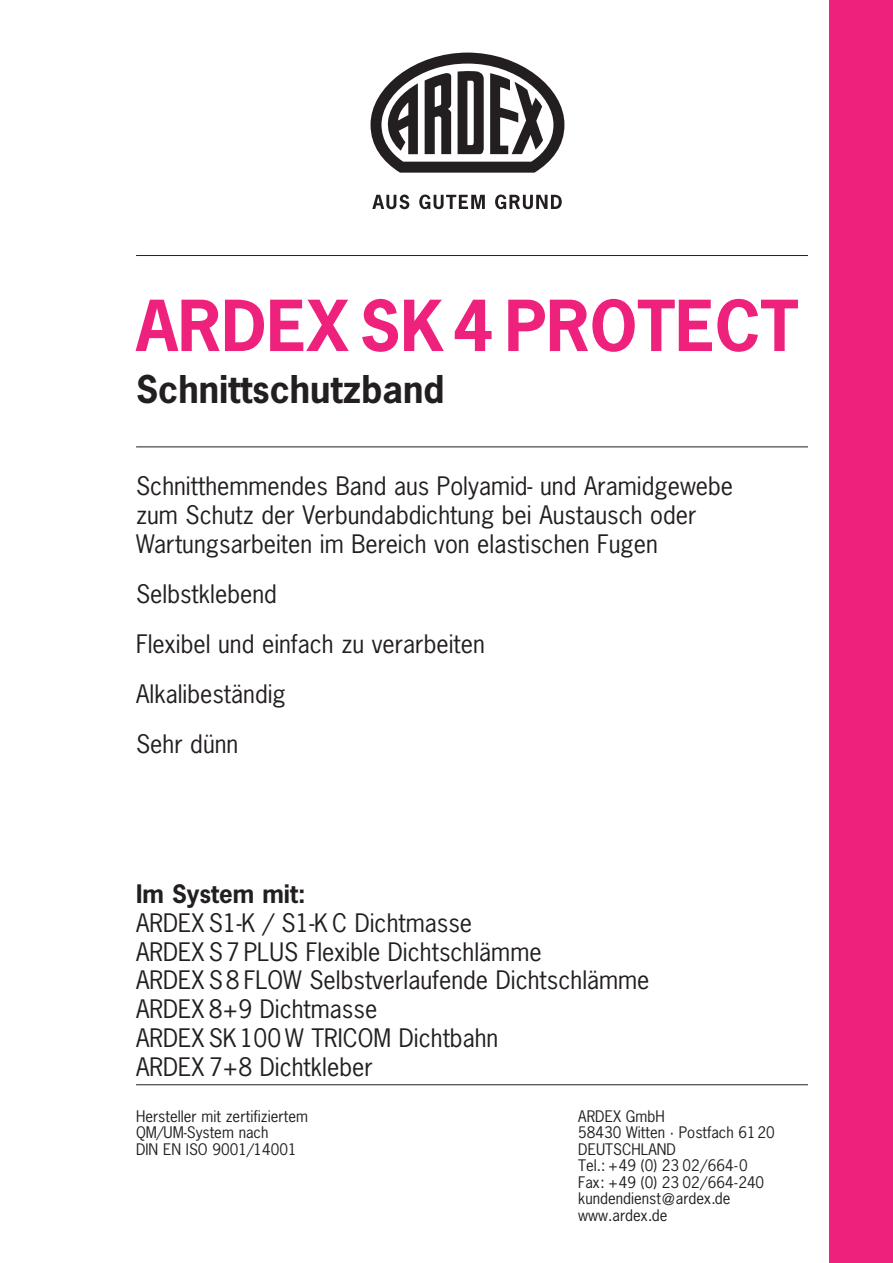
<style>
.page{position:relative;width:893px;height:1263px;background:#fff}
.page>*{position:absolute;margin:0;border:0;box-sizing:border-box;transform-origin:0 0}
.t1{font:700 66px "News Gothic Std";color:#ee227d}
.t2{font:700 36px "News Gothic Std";color:#231f20}
.t3{font:24px/28.8px "News Gothic Std";color:#231f20}
.t4{font:700 24px "News Gothic Std";color:#231f20}
.t5{font:15px/16.5px "News Gothic Std";color:#231f20}
</style>
<div class="page">
<hr style="left:136px;top:1084px;width:672px;height:1px;background:#231f20">
<hr style="left:136px;top:255px;width:672px;height:1px;background:#231f20">
<hr style="left:136px;top:446px;width:672px;height:1px;background:#231f20">
<div style="left:829px;top:0;width:64px;height:1263px;background:#ee227d"></div>
<svg style="left:370px;top:53px;width:194px;height:120px"></svg>
<svg style="left:372px;top:195px;width:37px;height:14px"></svg>
<svg style="left:419px;top:195px;width:66px;height:14px"></svg>
<svg style="left:495px;top:195px;width:67px;height:14px"></svg>
<h1 class="t1" style="left:136px;top:282px;width:664px">ARDEX SK4 PROTECT</h1>
<h2 class="t2" style="left:136px;top:365px;width:310px">Schnittschutzband</h2>
<p class="t3" style="left:136px;top:471px;width:599px">Schnitthemmendes Band aus Polyamid- und Aramidgewebe zum Schutz der Verbundabdichtung bei Austausch oder<br>Wartungsarbeiten im Bereich von elastischen Fugen</p>
<p class="t3" style="left:136px;top:568px;width:350px;line-height:50.1px">Selbstklebend<br>Flexibel und einfach zu verarbeiten<br>Alkalibeständig<br>Sehr dünn</p>
<p class="t4" style="left:136px;top:878px;width:171px">Im System mit:</p>
<p class="t3" style="left:136px;top:908px;width:515px">ARDEX S1-K / S1-K C Dichtmasse<br>ARDEX S7 PLUS Flexible Dichtschlämme<br>ARDEX S8 FLOW Selbstverlaufende Dichtschlämme<br>ARDEX 8+9 Dichtmasse<br>ARDEX SK100 W TRICOM Dichtbahn<br>ARDEX 7+8 Dichtkleber</p>
<p class="t5" style="left:136px;top:1107px;width:174px">Hersteller mit zertifiziertem<br>QM/UM-System nach<br>DIN EN ISO 9001/14001</p>
<p class="t5" style="left:578px;top:1107px;width:198px">ARDEX GmbH<br>58430 Witten · Postfach 6120<br>DEUTSCHLAND<br>Tel.: +49 (0) 23 02/664-0<br>Fax: +49 (0) 23 02/664-240 kundendienst@ardex.de www.ardex.de</p>
</div>
